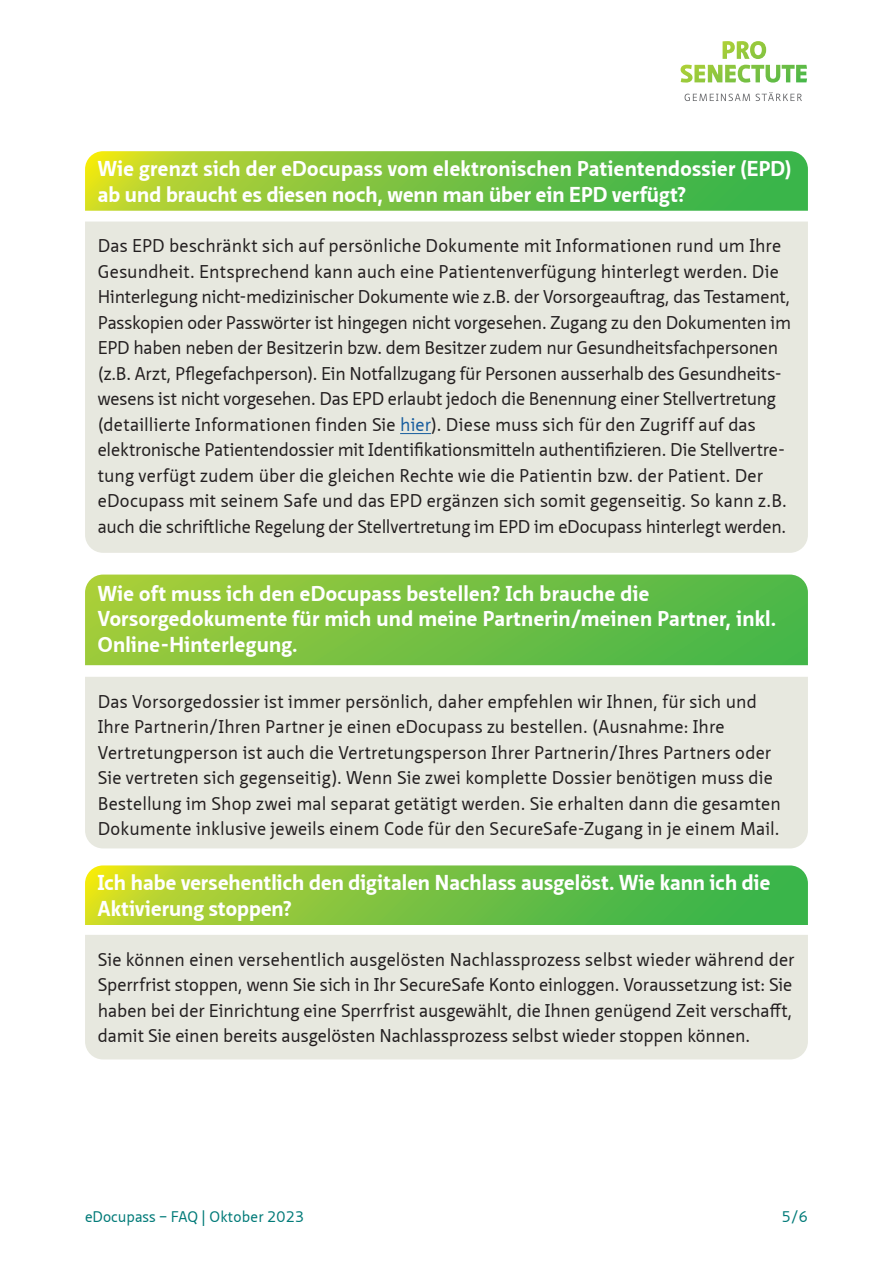
<style>
.page{position:relative;width:893px;height:1263px;background:#fff}
.page>*{position:absolute;margin:0;border:0;box-sizing:border-box;transform-origin:0 0}
.t1{font:700 21px/25.5px "Neue Sans Pro";letter-spacing:.01em;color:#fff}
.t2{font:18px/25.5px "Neue Sans Pro";color:#231f20}
.t3{font:15px "Neue Sans Pro";color:#007a78}
.s1{color:#175d9e}
</style>
<div class="page">
<svg style="left:685px;top:94px;width:65px;height:7px"></svg>
<svg style="left:756px;top:92px;width:46px;height:9px"></svg>
<svg style="left:681px;top:41px;width:126px;height:42px"></svg>
<div style="left:85px;top:222px;width:723px;height:331px;background:#e7e8df"></div>
<svg style="left:85px;top:151px;width:723px;height:60px;background:#7ac341"></svg>
<hr style="left:400px;top:433px;width:31px;height:1px;background:#175d9e">
<div style="left:85px;top:677px;width:723px;height:171px;background:#e7e8df"></div>
<svg style="left:85px;top:574px;width:723px;height:91px;background:#75c043"></svg>
<div style="left:85px;top:935px;width:723px;height:124px;background:#e7e8df"></div>
<svg style="left:85px;top:865px;width:723px;height:60px;background:#7ac341"></svg>
<p class="t1" style="left:98px;top:156px;width:695px">Wie grenzt sich der eDocupass vom elektronischen Patientendossier (EPD) ab und braucht es diesen noch, wenn man über ein EPD verfügt?</p>
<p class="t2" style="left:98px;top:233px;width:695px">Das EPD beschränkt sich auf persönliche Dokumente mit Informationen rund um Ihre Gesundheit. Entsprechend kann auch eine Patientenverfügung hinterlegt werden. Die Hinterlegung nicht-medizinischer Dokumente wie z.B. der Vorsorgeauftrag, das Testament, Passkopien oder Passwörter ist hingegen nicht vorgesehen. Zugang zu den Dokumenten im EPD haben neben der Besitzerin bzw. dem Besitzer zudem nur Gesundheitsfachpersonen (z.B. Arzt, Pflegefachperson). Ein Notfallzugang für Personen ausserhalb des Gesundheits&shy;wesens ist nicht vorgesehen. Das EPD erlaubt jedoch die Benennung einer Stellvertretung (detaillierte Informationen finden Sie <span class="s1">hier</span>). Diese muss sich für den Zugriff auf das elektronische Patientendossier mit Identifikationsmitteln authentifizieren. Die Stellvertre&shy;tung verfügt zudem über die gleichen Rechte wie die Patientin bzw. der Patient. Der eDocupass mit seinem Safe und das EPD ergänzen sich somit gegenseitig. So kann z.B. auch die schriftliche Regelung der Stellvertretung im EPD im eDocupass hinterlegt werden.</p>
<p class="t1" style="left:98px;top:580px;width:680px">Wie oft muss ich den eDocupass bestellen? Ich brauche die<br>Vorsorgedokumente für mich und meine Partnerin/meinen Partner, inkl.<br>Online-Hinterlegung.</p>
<p class="t2" style="left:98px;top:688px;width:685px">Das Vorsorgedossier ist immer persönlich, daher empfehlen wir Ihnen, für sich und Ihre Partnerin/Ihren Partner je einen eDocupass zu bestellen. (Ausnahme: Ihre Vertretungperson ist auch die Vertretungsperson Ihrer Partnerin/Ihres Partners oder Sie vertreten sich gegenseitig). Wenn Sie zwei komplette Dossier benötigen muss die Bestellung im Shop zwei mal separat getätigt werden. Sie erhalten dann die gesamten Dokumente inklusive jeweils einem Code für den SecureSafe-Zugang in je einem Mail.</p>
<p class="t1" style="left:98px;top:870px;width:674px">Ich habe versehentlich den digitalen Nachlass ausgelöst. Wie kann ich die<br>Aktivierung stoppen?</p>
<p class="t2" style="left:98px;top:946px;width:698px">Sie können einen versehentlich ausgelösten Nachlassprozess selbst wieder während der Sperrfrist stoppen, wenn Sie sich in Ihr SecureSafe Konto einloggen. Voraussetzung ist: Sie haben bei der Einrichtung eine Sperrfrist ausgewählt, die Ihnen genügend Zeit verschafft, damit Sie einen bereits ausgelösten Nachlassprozess selbst wieder stoppen können.</p>
<p class="t3" style="left:85px;top:1207px;width:221px">eDocupass – FAQ | Oktober 2023</p>
<p class="t3" style="left:782px;top:1207px;width:28px">5/6</p>
</div>
